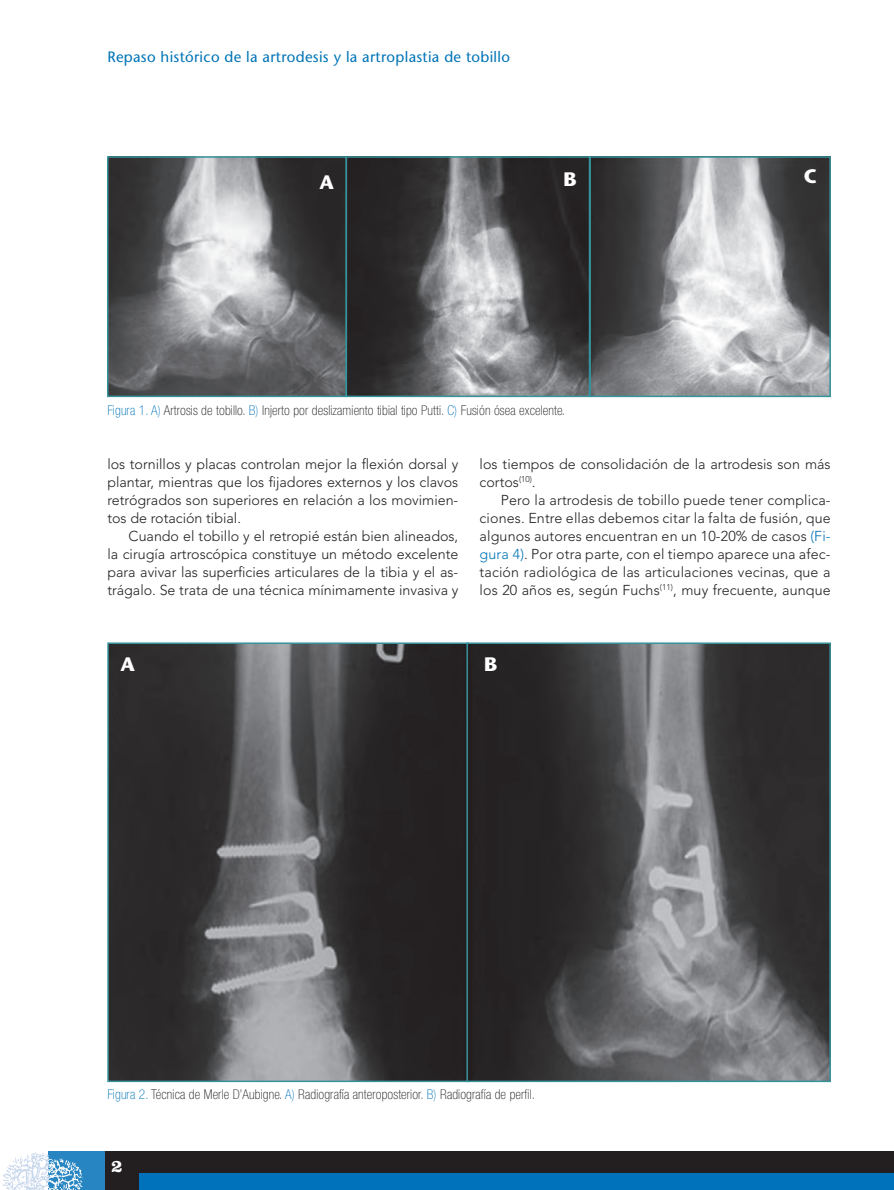
<style>
.page{position:relative;width:894px;height:1190px;background:#fff}
.page>*{position:absolute;margin:0;border:0;box-sizing:border-box;transform-origin:0 0}
.t1{font:700 19.5px "Stone Sans Std";color:#fff}
.t2{font:700 18px "Clarendon LT Std";color:#fff}
.t3{font:500 15px "Stone Sans Std";letter-spacing:.02em;color:#0074b6}
.t4{font:300 14.25px "Avenir LT Std";color:#231f20}
.t5{font:100 condensed 13.5px "Helvetica Neue LT Std";letter-spacing:.01em;color:#231f20}
.s1{color:#0074b6}
.s2{color:#0071bb}
</style>
<div class="page">
<div style="left:0;top:1151px;width:893px;height:39px;background:#231f20"></div>
<div style="left:139px;top:1173px;width:754px;height:17px;background:#0071bb"></div>
<div style="left:48px;top:1151px;width:57px;height:39px;background:#2785c1"></div>
<img style="left:48px;top:1155px;width:35px;height:35px">
<img style="left:0;top:1151px;width:48px;height:39px">
<img style="left:110px;top:159px;width:717px;height:235px">
<div style="left:107px;top:156px;width:240px;height:241px;border:2px solid #37939b"></div>
<div style="left:345px;top:156px;width:245px;height:241px;border:2px solid #37939b"></div>
<div style="left:589px;top:156px;width:241px;height:241px;border:2px solid #37939b"></div>
<img style="left:110px;top:645px;width:717px;height:434px">
<div style="left:107px;top:642px;width:362px;height:440px;border:2px solid #37939b"></div>
<div style="left:466px;top:642px;width:364px;height:440px;border:2px solid #37939b"></div>
<p class="t3" style="left:107px;top:48px;width:404px">Repaso histórico de la artrodesis y la artroplastia de tobillo</p>
<p class="t1" style="left:319px;top:170px;width:16px">A</p>
<p class="t1" style="left:563px;top:168px;width:15px">B</p>
<p class="t1" style="left:803px;top:164px;width:15px">C</p>
<p class="t5" style="left:107px;top:403px;width:459px"><span class="s1">Figura 1.</span> <span class="s2">A)</span> Artrosis de tobillo. <span class="s2">B)</span> Injerto por deslizamiento tibial tipo Putti. <span class="s2">C)</span> Fusión ósea excelente.</p>
<p class="t4" style="left:107px;top:456px;width:352px">los tornillos y placas controlan mejor la flexión dorsal y</p>
<p class="t4" style="left:107px;top:474px;width:352px">plantar, mientras que los fijadores externos y los clavos</p>
<p class="t4" style="left:107px;top:492px;width:352px">retrógrados son superiores en relación a los movimien-</p>
<p class="t4" style="left:107px;top:510px;width:135px">tos de rotación tibial.</p>
<p class="t4" style="left:129px;top:528px;width:331px">Cuando el tobillo y el retropié están bien alineados,</p>
<p class="t4" style="left:107px;top:546px;width:352px">la cirugía artroscópica constituye un método excelente</p>
<p class="t4" style="left:107px;top:564px;width:352px">para avivar las superficies articulares de la tibia y el as-</p>
<p class="t4" style="left:107px;top:582px;width:352px">trágalo. Se trata de una técnica mínimamente invasiva y</p>
<p class="t4" style="left:479px;top:456px;width:352px">los tiempos de consolidación de la artrodesis son más</p>
<p class="t4" style="left:479px;top:474px;width:58px">cortos<sup>(10)</sup>.</p>
<p class="t4" style="left:501px;top:492px;width:331px">Pero la artrodesis de tobillo puede tener complica-</p>
<p class="t4" style="left:479px;top:510px;width:352px">ciones. Entre ellas debemos citar la falta de fusión, que</p>
<p class="t4" style="left:479px;top:528px;width:352px">algunos autores encuentran en un 10-20% de casos <span class="s1">(Fi-</span></p>
<p class="t4" style="left:479px;top:546px;width:352px"><span class="s1">gura 4)</span>. Por otra parte, con el tiempo aparece una afec-</p>
<p class="t4" style="left:479px;top:564px;width:352px">tación radiológica de las articulaciones vecinas, que a</p>
<p class="t4" style="left:479px;top:582px;width:352px">los 20 años es, según Fuchs<sup>(11)</sup>, muy frecuente, aunque</p>
<p class="t1" style="left:121px;top:653px;width:16px">A</p>
<p class="t1" style="left:484px;top:653px;width:15px">B</p>
<p class="t5" style="left:107px;top:1087px;width:429px"><span class="s1">Figura 2.</span> Técnica de Merle D’Aubigne. <span class="s2">A)</span> Radiografía anteroposterior. <span class="s2">B)</span> Radiografía de perfil.</p>
<p class="t2" style="left:111px;top:1155px;width:12px">2</p>
</div>
